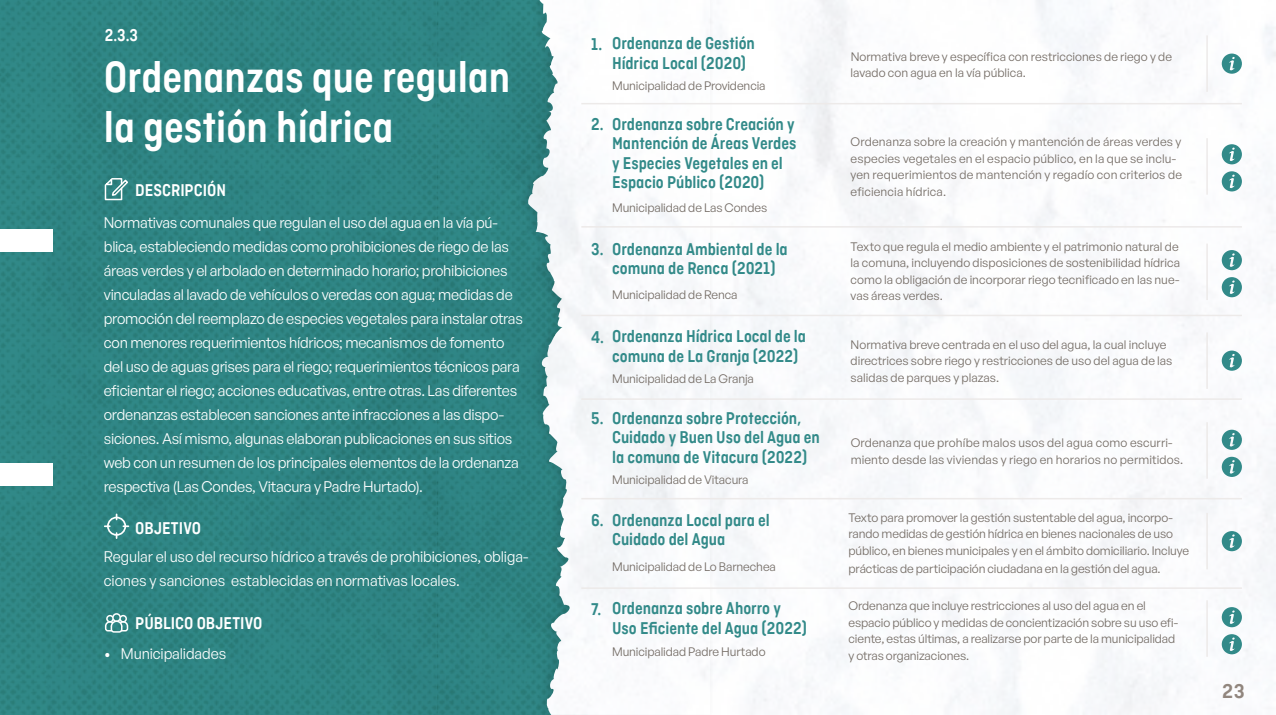
<style>
.page{position:relative;width:1276px;height:715px;background:#fff}
.page>*{position:absolute;margin:0;border:0;box-sizing:border-box;transform-origin:0 0}
.t1{font:600 46.05px/49.3px "Ciutadella";color:#fff;scale:.9 1}
.t2{font:600 21px "Ciutadella";color:#91867e}
.t3{font:600 18px/19.5px "Ciutadella";color:#328a89;scale:.9 1}
.t4{font:600 18px "Ciutadella";color:#fff;scale:.9 1}
.t5{font:15px/24px "General Sans";letter-spacing:-.015em;color:#fff}
.t6{font:12px/16.5px "General Sans";letter-spacing:-.005em;color:#736b64}
</style>
<div class="page">
<img style="left:0;top:0;width:1275px;height:714px">
<hr style="left:581px;top:103px;width:661px;height:1px;background:#edeae9">
<hr style="left:581px;top:314px;width:661px;height:2px;background:#edeae9">
<hr style="left:581px;top:398px;width:661px;height:1px;background:#edeae9">
<hr style="left:581px;top:497px;width:661px;height:2px;background:#edeae9">
<hr style="left:581px;top:587px;width:661px;height:1px;background:#edeae9">
<hr style="left:581px;top:226px;width:661px;height:1px;background:#edeae9">
<hr style="left:1206px;top:35px;width:1px;height:57px;background:#edeae9">
<hr style="left:1206px;top:138px;width:1px;height:56px;background:#edeae9">
<hr style="left:1206px;top:243px;width:1px;height:57px;background:#edeae9">
<hr style="left:1206px;top:332px;width:1px;height:57px;background:#edeae9">
<hr style="left:1206px;top:512px;width:1px;height:57px;background:#edeae9">
<hr style="left:1206px;top:600px;width:1px;height:56px;background:#edeae9">
<hr style="left:1206px;top:422px;width:1px;height:56px;background:#edeae9">
<div style="left:107px;top:516px;width:19px;height:19px;border:2px solid #fff;border-radius:50%"></div>
<svg style="left:104px;top:612px;width:25px;height:21px"></svg>
<svg style="left:104px;top:176px;width:25px;height:25px"></svg>
<svg style="left:1221px;top:54px;width:21px;height:20px"></svg>
<svg style="left:1221px;top:144px;width:21px;height:20px"></svg>
<svg style="left:1221px;top:250px;width:21px;height:20px"></svg>
<svg style="left:1221px;top:429px;width:21px;height:20px"></svg>
<svg style="left:1221px;top:607px;width:21px;height:20px"></svg>
<svg style="left:1221px;top:171px;width:21px;height:20px"></svg>
<svg style="left:1221px;top:277px;width:21px;height:20px"></svg>
<svg style="left:1221px;top:456px;width:21px;height:21px"></svg>
<svg style="left:1221px;top:634px;width:21px;height:20px"></svg>
<svg style="left:1221px;top:350px;width:21px;height:20px"></svg>
<svg style="left:1221px;top:531px;width:21px;height:20px"></svg>
<div style="left:0;top:229px;width:53px;height:23px;background:#fff"></div>
<div style="left:0;top:463px;width:53px;height:22px;background:#fff"></div>
<h3 class="t4" style="left:105px;top:24px;width:39px">2.3.3</h3>
<h1 class="t1" style="left:104px;top:52px;width:453px">Ordenanzas que regulan la gestión hídrica</h1>
<h3 class="t4" style="left:135px;top:180px;width:102px">DESCRIPCIÓN</h3>
<p class="t5" style="left:104px;top:210px;width:420px">Normativas comunales que regulan el uso del agua en la vía pú&shy;blica, estableciendo medidas como prohibiciones de riego de las áreas verdes y el arbolado en determinado horario; prohibiciones vinculadas al lavado de vehículos o veredas con agua; medidas de promoción del reemplazo de especies vegetales para instalar otras con menores requerimientos hídricos; mecanismos de fomento del uso de aguas grises para el riego; requerimientos técnicos para eficientar el riego; acciones educativas, entre otras. Las diferentes ordenanzas establecen sanciones ante infracciones a las dispo&shy;siciones. Así mismo, algunas elaboran publicaciones en sus sitios web con un resumen de los principales elementos de la ordenanza respectiva (Las Condes, Vitacura y Padre Hurtado).</p>
<h3 class="t4" style="left:135px;top:518px;width:75px">OBJETIVO</h3>
<p class="t5" style="left:104px;top:544px;width:426px">Regular el uso del recurso hídrico a través de prohibiciones, obliga&shy;ciones y sanciones establecidas en normativas locales.</p>
<h3 class="t4" style="left:135px;top:612px;width:143px">PÚBLICO OBJETIVO</h3>
<p class="t5" style="left:104px;top:640px;width:124px">• Municipalidades</p>
<h3 class="t3" style="left:591px;top:34px;width:14px">1.</h3>
<h3 class="t3" style="left:612px;top:33px;width:160px">Ordenanza de Gestión<br>Hídrica Local (2020)</h3>
<p class="t6" style="left:612px;top:77px;width:155px">Municipalidad de Providencia</p>
<h3 class="t3" style="left:591px;top:114px;width:15px">2.</h3>
<h3 class="t3" style="left:612px;top:114px;width:206px">Ordenanza sobre Creación y<br>Mantención de Áreas Verdes y Especies Vegetales en el<br>Espacio Público (2020)</h3>
<p class="t6" style="left:612px;top:198px;width:157px">Municipalidad de Las Condes</p>
<h3 class="t3" style="left:591px;top:239px;width:15px">3.</h3>
<h3 class="t3" style="left:612px;top:239px;width:197px">Ordenanza Ambiental de la comuna de Renca (2021)</h3>
<p class="t6" style="left:612px;top:286px;width:127px">Municipalidad de Renca</p>
<h3 class="t3" style="left:612px;top:326px;width:217px;text-indent:-21px">4. Ordenanza Hídrica Local de la comuna de La Granja (2022)</h3>
<h3 class="t3" style="left:591px;top:408px;width:15px">5.</h3>
<p class="t6" style="left:612px;top:370px;width:143px">Municipalidad de La Granja</p>
<h3 class="t3" style="left:612px;top:408px;width:232px">Ordenanza sobre Protección,<br>Cuidado y Buen Uso del Agua en la comuna de Vitacura (2022)</h3>
<p class="t6" style="left:612px;top:471px;width:138px">Municipalidad de Vitacura</p>
<h3 class="t3" style="left:591px;top:510px;width:15px">6.</h3>
<h3 class="t3" style="left:612px;top:510px;width:177px">Ordenanza Local para el<br>Cuidado del Agua</h3>
<p class="t6" style="left:612px;top:558px;width:165px">Municipalidad de Lo Barnechea</p>
<h3 class="t3" style="left:591px;top:599px;width:13px">7.</h3>
<h3 class="t3" style="left:612px;top:598px;width:218px">Ordenanza sobre Ahorro y<br>Uso Eficiente del Agua (2022)</h3>
<p class="t6" style="left:612px;top:643px;width:155px">Municipalidad Padre Hurtado</p>
<p class="t6" style="left:850px;top:48px;width:323px">Normativa breve y específica con restricciones de riego y de lavado con agua en la vía pública.</p>
<p class="t6" style="left:850px;top:133px;width:333px">Ordenanza sobre la creación y mantención de áreas verdes y especies vegetales en el espacio público, en la que se inclu&shy;yen requerimientos de mantención y regadío con criterios de eficiencia hídrica.</p>
<p class="t6" style="left:850px;top:237px;width:331px;text-align:justify">Texto que regula el medio ambiente y el patrimonio natural de la comuna, incluyendo disposiciones de sostenibilidad hídrica como la obligación de incorporar riego tecnificado en las nue&shy;vas áreas verdes.</p>
<p class="t6" style="left:850px;top:335px;width:323px">Normativa breve centrada en el uso del agua, la cual incluye directrices sobre riego y restricciones de uso del agua de las salidas de parques y plazas.</p>
<p class="t6" style="left:850px;top:434px;width:334px">Ordenanza que prohíbe malos usos del agua como escurri&shy;miento desde las viviendas y riego en horarios no permitidos.</p>
<p class="t6" style="left:848px;top:508px;width:342px">Texto para promover la gestión sustentable del agua, incorpo&shy;rando medidas de gestión hídrica en bienes nacionales de uso público, en bienes municipales y en el ámbito domiciliario. Incluye</p>
<p class="t6" style="left:848px;top:559px;width:314px">prácticas de participación ciudadana en la gestión del agua.</p>
<p class="t6" style="left:848px;top:597px;width:331px">Ordenanza que incluye restricciones al uso del agua en el espacio público y medidas de concientización sobre su uso efi&shy;ciente, estas últimas, a realizarse por parte de la municipalidad y otras organizaciones.</p>
<h2 class="t2" style="left:1222px;top:678px;width:24px">23</h2>
</div>
